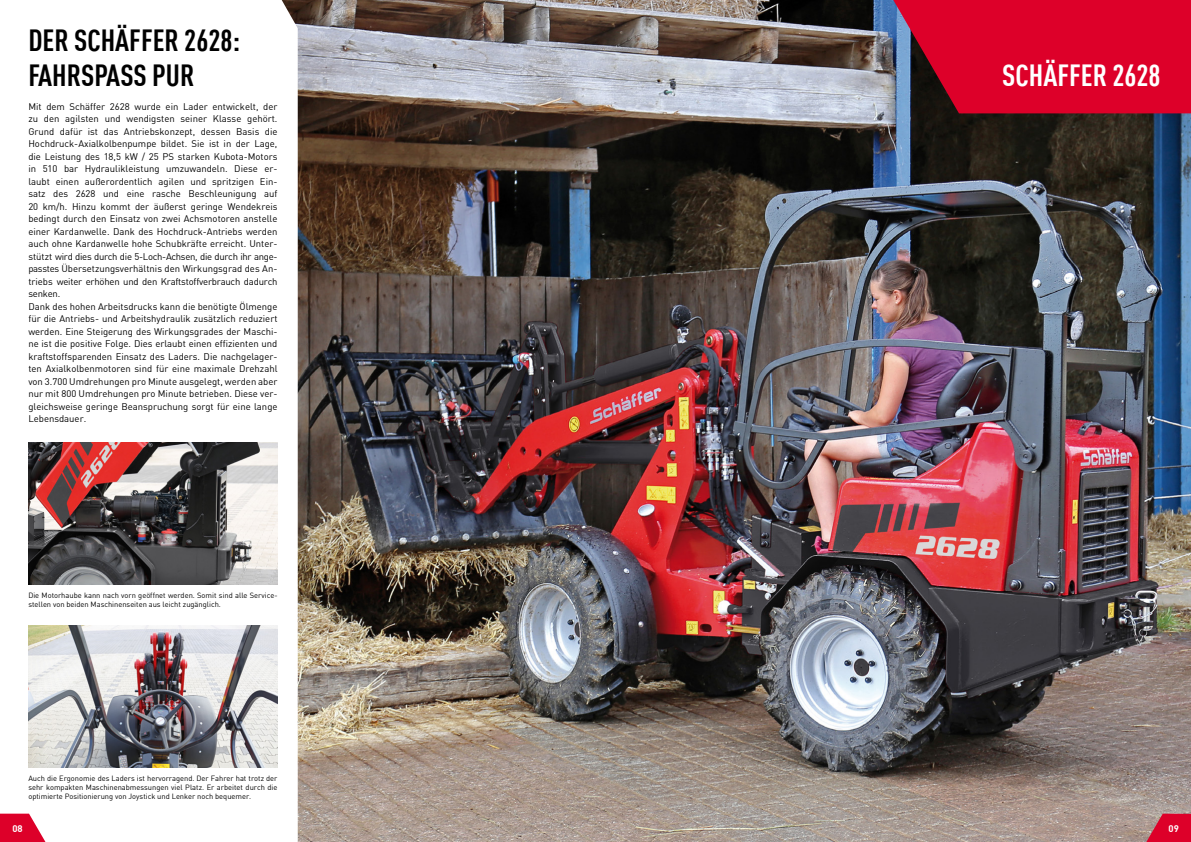
<style>
.page{position:relative;width:1191px;height:842px;background:#fff}
.page>*{position:absolute;margin:0;border:0;box-sizing:border-box;transform-origin:0 0}
.t1{font:700 condensed 30px/34.5px "DIN Offc Pro";color:#000}
.t2{font:700 condensed 30px "DIN Offc Pro";color:#fff}
.t3{font:9.5px/12.5px "DIN Offc Pro";color:#000}
.t4{font:700 9.5px "DIN Offc Pro";color:#fff}
.t5{font:7.5px/9px "DIN Offc Pro";color:#000;text-align:justify}
</style>
<div class="page">
<img style="left:298px;top:0;width:893px;height:842px">
<svg style="left:0;top:0;width:298px;height:842px"></svg>
<svg style="left:0;top:814px;width:45px;height:28px"></svg>
<img style="left:28px;top:626px;width:249px;height:141px">
<img style="left:28px;top:443px;width:249px;height:141px">
<svg style="left:1146px;top:814px;width:45px;height:28px"></svg>
<svg style="left:893px;top:0;width:298px;height:113px;background:#cb082f"></svg>
<h1 class="t1" style="left:28px;top:21px;width:213px">DER SCHÄFFER 2628:<br>FAHRSPASS PUR</h1>
<p class="t3" style="left:28px;top:99px;width:251px">Mit dem Schäffer 2628 wurde ein Lader entwickelt, der zu den agilsten und wendigsten seiner Klasse gehört.<br>Grund dafür ist das Antriebskonzept, dessen Basis die Hochdruck-Axialkolbenpumpe bildet. Sie ist in der Lage, die Leistung des 18,5 kW / 25 PS starken Kubota-Motors in 510 bar Hydraulikleistung umzuwandeln. Diese er&shy;laubt einen außerordentlich agilen und spritzigen Ein&shy;satz des 2628 und eine rasche Beschleunigung auf 20 km/h. Hinzu kommt der äußerst geringe Wendekreis bedingt durch den Einsatz von zwei Achsmotoren anstelle einer Kardanwelle. Dank des Hochdruck-Antriebs werden auch ohne Kardanwelle hohe Schubkräfte erreicht. Unter&shy;stützt wird dies durch die 5-Loch-Achsen, die durch ihr ange&shy;passtes Übersetzungsverhältnis den Wirkungsgrad des An&shy;triebs weiter erhöhen und den Kraftstoffverbrauch dadurch senken.<br>Dank des hohen Arbeitsdrucks kann die benötigte Ölmenge für die Antriebs- und Arbeitshydraulik zusätzlich reduziert werden. Eine Steigerung des Wirkungsgrades der Maschi&shy;ne ist die positive Folge. Dies erlaubt einen effizienten und kraftstoffsparenden Einsatz des Laders. Die nachgelager&shy;ten Axialkolbenmotoren sind für eine maximale Drehzahl von 3.700 Umdrehungen pro Minute ausgelegt, werden aber nur mit 800 Umdrehungen pro Minute betrieben. Diese ver&shy;gleichsweise geringe Beanspruchung sorgt für eine lange Lebensdauer.</p>
<p class="t5" style="left:28px;top:591px;width:251px">Die Motorhaube kann nach vorn geöffnet werden. Somit sind alle Service&shy;stellen von beiden Maschinenseiten aus leicht zugänglich.</p>
<p class="t5" style="left:28px;top:774px;width:251px">Auch die Ergonomie des Laders ist hervorragend. Der Fahrer hat trotz der sehr kompakten Maschinenabmessungen viel Platz. Er arbeitet durch die optimierte Positionierung von Joystick und Lenker noch bequemer.</p>
<h1 class="t2" style="left:1002px;top:53px;width:160px">SCHÄFFER 2628</h1>
<p class="t4" style="left:12px;top:821px;width:12px">08</p>
<p class="t4" style="left:1168px;top:821px;width:12px">09</p>
</div>
